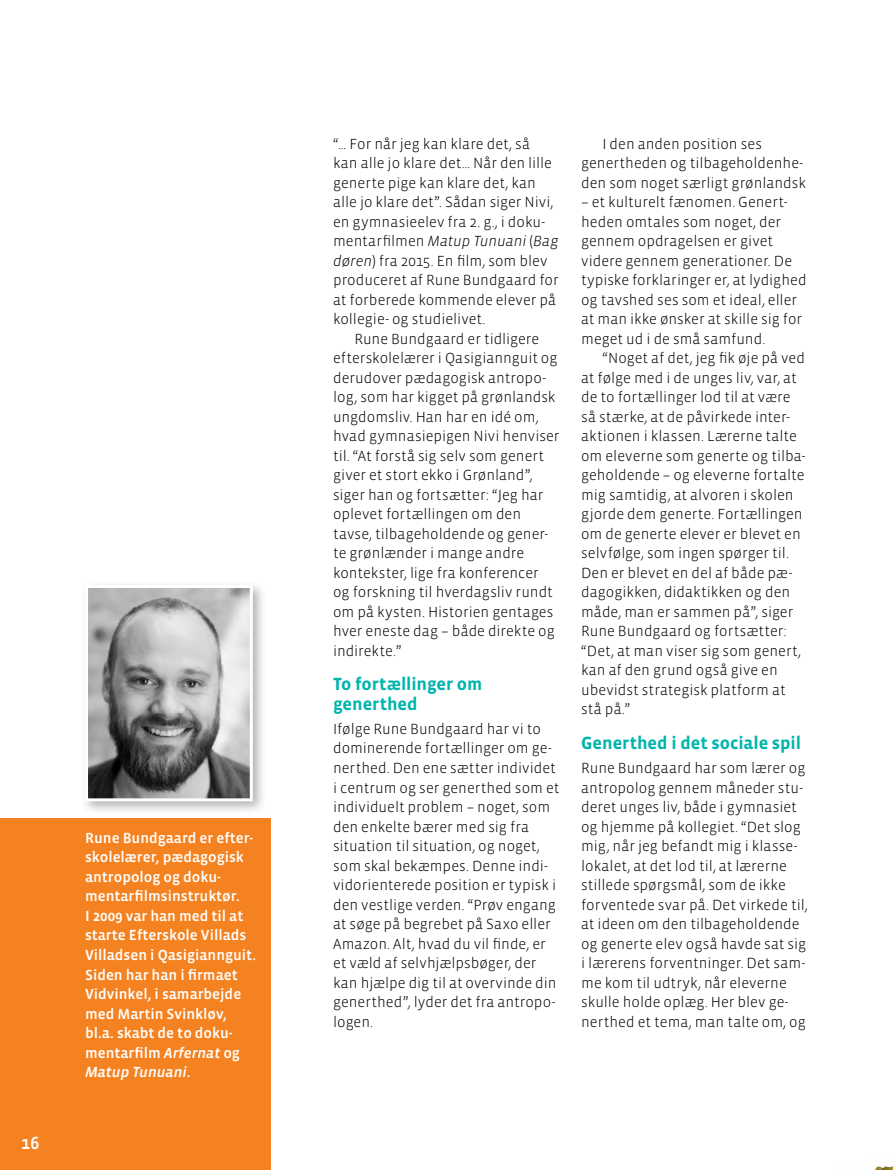
<style>
.page{position:relative;width:893px;height:1170px;background:#fff}
.page>*{position:absolute;margin:0;border:0;box-sizing:border-box;transform-origin:0 0}
.mellemrubrik{font:700 18px/19.5px "Vista Sans";color:#00b5ad}
.t1{font:18px "Vista Sans Med";color:#fff}
.brød2{font:300 15px/19.5px "Vista Sans";color:#000}
.brød1{font:300 15px/19.5px "Vista Sans";color:#000}
.blå_bog{font:15px/19.5px "Vista Sans Med";color:#fff}
.s1{font-style:italic}
</style>
<div class="page">
<div style="left:0;top:819px;width:270px;height:350px;background:#f58220"></div>
<div style="left:79px;top:579px;width:188px;height:236px;background:#000;opacity:.3"></div>
<img style="left:89px;top:589px;width:160px;height:208px">
<div style="left:85px;top:585px;width:168px;height:216px;border:3px solid #fff"></div>
<p class="t1" style="left:21px;top:1133px;width:20px">16</p>
<p class="blå_bog" style="left:85px;top:828px;width:173px">Rune Bundgaard er efter&shy;skolelærer, pædagogisk antropolog og doku&shy;mentarfilmsinstruktør.<br>I 2009 var han med til at starte Efterskole Villads<br>Villadsen i Qasigiannguit.<br>Siden har han i firmaet<br>Vidvinkel, i samarbejde med Martin Svinkløv, bl.a. skabt de to doku&shy;mentarfilm <span class="s1">Arfernat</span> og<br><span class="s1">Matup Tunuani</span>.</p>
<p class="brød1" style="left:333px;top:134px;width:227px">“… For når jeg kan klare det, så<br>kan alle jo klare det… Når den lille generte pige kan klare det, kan alle jo klare det”. Sådan siger Nivi, en gymnasieelev fra 2. g., i doku&shy;mentarfilmen <span class="s1">Matup Tunuani</span> (<span class="s1">Bag døren</span>) fra 2015. En film, som blev produceret af Rune Bundgaard for at forberede kommende elever på kollegie- og studielivet.</p>
<p class="brød2" style="left:333px;top:329px;width:228px;text-indent:21px">Rune Bundgaard er tidligere efterskolelærer i Qasigiannguit og derudover pædagogisk antropo&shy;log, som har kigget på grønlandsk ungdomsliv. Han har en idé om, hvad gymnasiepigen Nivi henviser til. “At forstå sig selv som genert giver et stort ekko i Grønland”, siger han og fortsætter: “Jeg har oplevet fortællingen om den tavse, tilbageholdende og gener&shy;te grønlænder i mange andre kontekster, lige fra konferencer<br>og forskning til hverdagsliv rundt om på kysten. Historien gentages hver eneste dag – både direkte og indirekte.”</p>
<p class="mellemrubrik" style="left:333px;top:675px;width:151px">To fortællinger om generthed</p>
<p class="brød1" style="left:333px;top:719px;width:228px">Ifølge Rune Bundgaard har vi to dominerende fortællinger om ge&shy;nerthed. Den ene sætter individet i centrum og ser generthed som et individuelt problem – noget, som den enkelte bærer med sig fra situation til situation, og noget, som skal bekæmpes. Denne indi&shy;vidorienterede position er typisk i den vestlige verden. “Prøv engang at søge på begrebet på Saxo eller<br>Amazon. Alt, hvad du vil finde, er et væld af selvhjælpsbøger, der kan hjælpe dig til at overvinde din generthed”, lyder det fra antropo&shy;logen.</p>
<p class="brød2" style="left:581px;top:134px;width:226px;text-indent:21px">I den anden position ses genertheden og tilbageholdenhe&shy;den som noget særligt grønlandsk</p>
<p class="brød2" style="left:581px;top:193px;width:227px">– et kulturelt fænomen. Genert&shy;heden omtales som noget, der gennem opdragelsen er givet videre gennem generationer. De typiske forklaringer er, at lydighed og tavshed ses som et ideal, eller at man ikke ønsker at skille sig for meget ud i de små samfund.</p>
<p class="brød2" style="left:581px;top:349px;width:226px;text-indent:21px">“Noget af det, jeg fik øje på ved at følge med i de unges liv, var, at de to fortællinger lod til at være så stærke, at de påvirkede inter&shy;aktionen i klassen. Lærerne talte om eleverne som generte og tilba&shy;geholdende – og eleverne fortalte mig samtidig, at alvoren i skolen gjorde dem generte. Fortællingen om de generte elever er blevet en selvfølge, som ingen spørger til.<br>Den er blevet en del af både pæ&shy;dagogikken, didaktikken og den måde, man er sammen på”, siger<br>Rune Bundgaard og fortsætter: “Det, at man viser sig som genert, kan af den grund også give en ubevidst strategisk platform at stå på.”</p>
<p class="mellemrubrik" style="left:581px;top:733px;width:221px">Generthed i det sociale spil</p>
<p class="brød1" style="left:581px;top:758px;width:228px">Rune Bundgaard har som lærer og antropolog gennem måneder stu&shy;deret unges liv, både i gymnasiet og hjemme på kollegiet. “Det slog mig, når jeg befandt mig i klasse&shy;lokalet, at det lod til, at lærerne stillede spørgsmål, som de ikke forventede svar på. Det virkede til, at ideen om den tilbageholdende og generte elev også havde sat sig i lærerens forventninger. Det sam&shy;me kom til udtryk, når eleverne skulle holde oplæg. Her blev ge&shy;nerthed et tema, man talte om, og</p>
</div>
